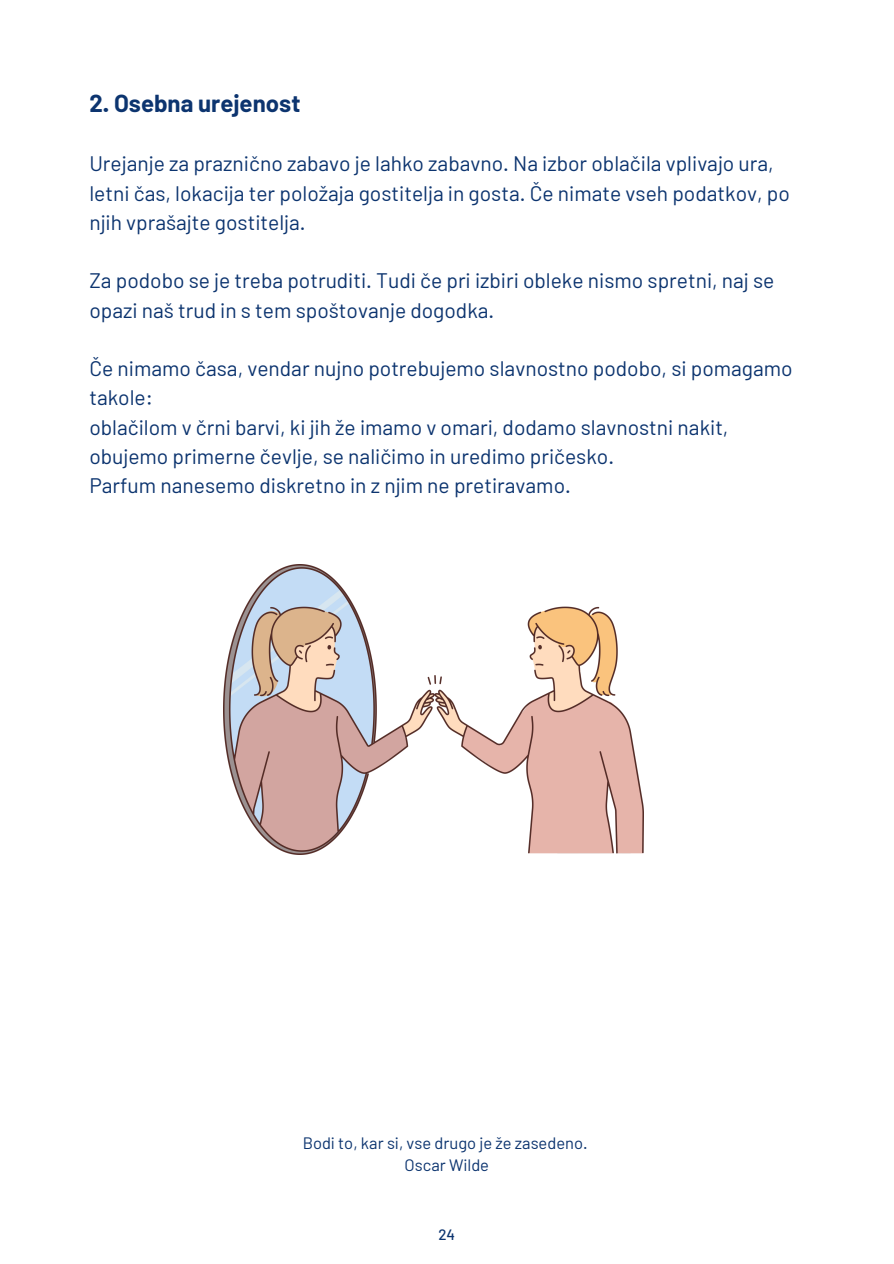
<style>
.page{position:relative;width:894px;height:1264px;background:#fff}
.page>*{position:absolute;margin:0;border:0;box-sizing:border-box;transform-origin:0 0}
.t1{font:700 24px "Barlow";color:#0c346f}
.t2{font:21px/29.2px "Barlow";color:#0c346f}
.t3{font:16.5px "Barlow";color:#0c346f}
.t4{font:500 15px "Barlow";color:#0c346f}
</style>
<div class="page">
<img style="left:224px;top:565px;width:419px;height:289px">
<h1 class="t1" style="left:89px;top:88px;width:212px">2. Osebna urejenost</h1>
<h2 class="t2" style="left:89px;top:148px;width:701px">Urejanje za praznično zabavo je lahko zabavno. Na izbor oblačila vplivajo ura, letni čas, lokacija ter položaja gostitelja in gosta. Če nimate vseh podatkov, po njih vprašajte gostitelja.</h2>
<h2 class="t2" style="left:89px;top:265px;width:686px">Za podobo se je treba potruditi. Tudi če pri izbiri obleke nismo spretni, naj se opazi naš trud in s tem spoštovanje dogodka.</h2>
<h2 class="t2" style="left:89px;top:353px;width:704px">Če nimamo časa, vendar nujno potrebujemo slavnostno podobo, si pomagamo takole:<br>oblačilom v črni barvi, ki jih že imamo v omari, dodamo slavnostni nakit, obujemo primerne čevlje, se naličimo in uredimo pričesko.<br>Parfum nanesemo diskretno in z njim ne pretiravamo.</h2>
<p class="t3" style="left:302px;top:1132px;width:286px">Bodi to, kar si, vse drugo je že zasedeno.</p>
<p class="t3" style="left:404px;top:1154px;width:86px">Oscar Wilde</p>
<p class="t4" style="left:438px;top:1225px;width:18px">24</p>
</div>
